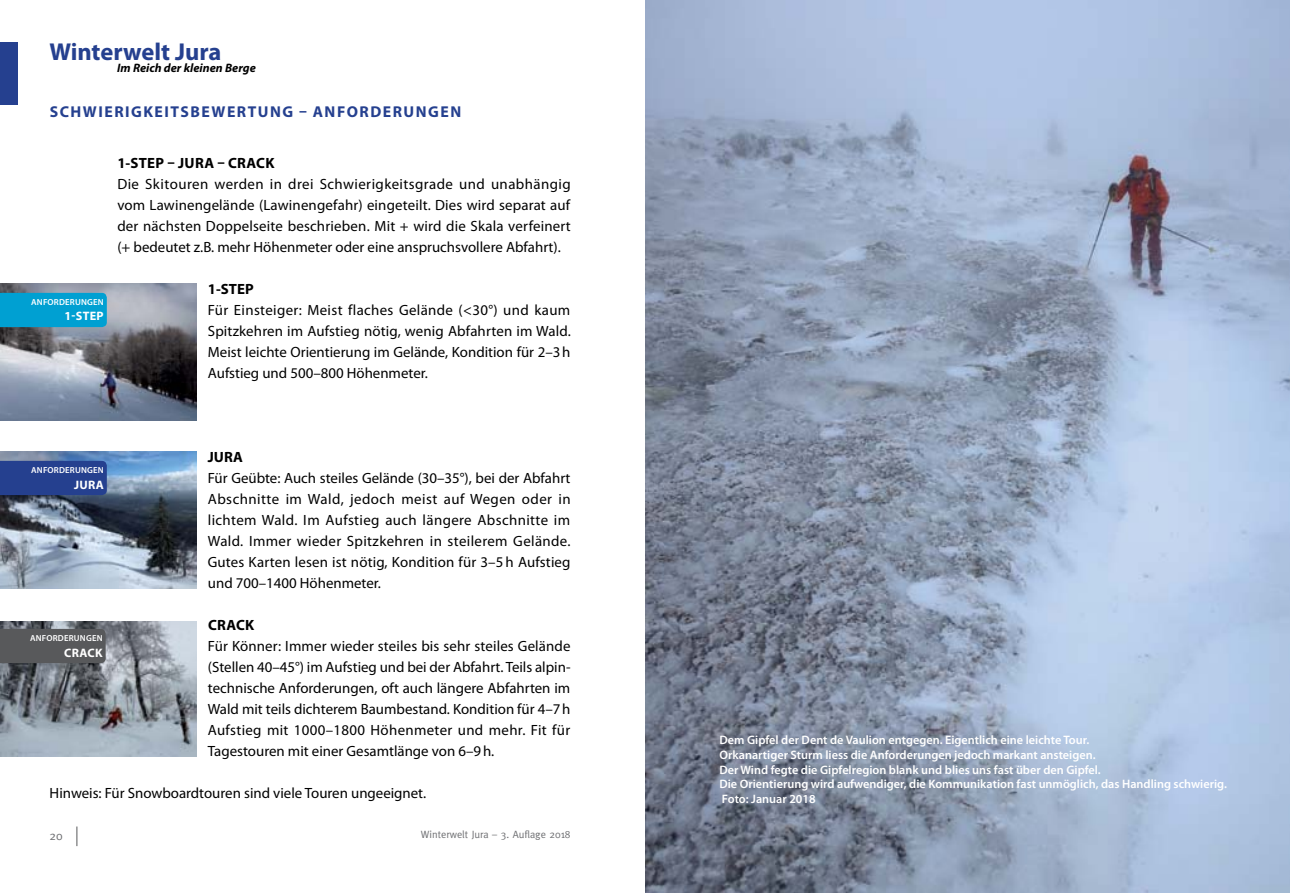
<style>
.page{position:relative;width:1290px;height:893px;background:#fff}
.page>*{position:absolute;margin:0;border:0;box-sizing:border-box;transform-origin:0 0}
.t1{font:700 24.5px "Myriad Pro";color:#25408f}
.t2{font:700 15.75px "Myriad Pro";letter-spacing:.095em;color:#25408f}
.t3{font:14.88px/21px "Myriad Pro";color:#000;text-align:justify}
.t4{font:700 14.88px "Myriad Pro";letter-spacing:.02em;color:#000}
.t5{font:600 12.25px/14.7px "Myriad Pro";color:#fff}
.t6{font:italic 700 12.25px "Myriad Pro";color:#000}
.t7{font:700 12.25px "Myriad Pro";letter-spacing:.025em;color:#fff}
.t8{font:12.25px "Meta";color:#6d6e71}
.t9{font:10.5px "Meta";color:#6d6e71}
.t10{font:600 8.75px "Myriad Pro";letter-spacing:.02em;color:#fff}
</style>
<div class="page">
<svg style="left:76px;top:826px;width:1px;height:20px"></svg>
<img style="left:0;top:621px;width:196px;height:135px">
<img style="left:0;top:451px;width:196px;height:137px">
<img style="left:645px;top:0;width:645px;height:893px">
<div style="left:0;top:42px;width:18px;height:63px;background:#25408f"></div>
<img style="left:0;top:284px;width:196px;height:136px">
<div style="left:0;top:293px;width:107px;height:34px;background:#00a0d2"></div>
<div style="left:0;top:461px;width:107px;height:34px;background:#25408f"></div>
<div style="left:0;top:629px;width:106px;height:34px;background:#58595b"></div>
<h1 class="t1" style="left:50px;top:36px;width:173px">WINTERWELT JURA</h1>
<p class="t6" style="left:117px;top:60px;width:140px">Im Reich der kleinen Berge</p>
<p class="t2" style="left:50px;top:101px;width:12px">SCH</p>
<p class="t2" style="left:83px;top:101px;width:166px">WIERIGKEITSBEWERTUNG</p>
<p class="t2" style="left:299px;top:101px;width:164px">– ANFORDERUNGEN</p>
<p class="t10" style="left:31px;top:296px;width:51px">Anforderung</p>
<p class="t10" style="left:93px;top:296px;width:11px">en</p>
<p class="t7" style="left:65px;top:308px;width:41px">1-STEP</p>
<p class="t4" style="left:117px;top:153px;width:158px">1-STEP – JURA – CRACK</p>
<p class="t3" style="left:117px;top:173px;width:455px">Die Skitouren werden in drei Schwierigkeitsgrade und unabhängig vom Lawinengelände (Lawinengefahr) eingeteilt. Dies wird separat auf der nächsten Doppelseite beschrieben. Mit + wird die Skala verfeinert (+ bedeutet z.B. mehr Höhenmeter oder eine anspruchsvollere Abfahrt).</p>
<p class="t4" style="left:208px;top:279px;width:46px">1-STEP</p>
<p class="t3" style="left:208px;top:299px;width:364px">Für Einsteiger: Meist flaches Gelände (&lt;30°) und kaum Spitzkehren im Aufstieg nötig, wenig Abfahrten im Wald.<br>Meist leichte Orientierung im Gelände, Kondition für 2–3h Aufstieg und 500–800 Höhenmeter.</p>
<p class="t10" style="left:31px;top:464px;width:51px">Anforderung</p>
<p class="t10" style="left:93px;top:464px;width:11px">en</p>
<p class="t7" style="left:74px;top:476px;width:15px">JURA</p>
<p class="t10" style="left:30px;top:632px;width:51px">Anforderung</p>
<p class="t10" style="left:92px;top:632px;width:11px">en</p>
<p class="t7" style="left:64px;top:644px;width:39px">CRACK</p>
<p class="t4" style="left:208px;top:447px;width:17px">JURA</p>
<p class="t3" style="left:208px;top:467px;width:364px">Für Geübte: Auch steiles Gelände (30–35°), bei der Abfahrt Abschnitte im Wald, jedoch meist auf Wegen oder in lichtem Wald. Im Aufstieg auch längere Abschnitte im Wald. Immer wieder Spitzkehren in steilerem Gelände.<br>Gutes Karten lesen ist nötig, Kondition für 3–5 h Aufstieg und 700–1400 Höhenmeter.</p>
<p class="t4" style="left:208px;top:615px;width:47px">CRACK</p>
<p class="t3" style="left:208px;top:635px;width:364px">Für Könner: Immer wieder steiles bis sehr steiles Gelände (Stellen 40–45°) im Aufstieg und bei der Abfahrt. Teils alpin&shy;technische Anforderungen, oft auch längere Abfahrten im Wald mit teils dichterem Baumbestand. Kondition für 4–7h Aufstieg mit 1000–1800 Höhenmeter und mehr. Fit für Tagestouren mit einer Gesamtlänge von 6–9h.</p>
<p class="t3" style="left:50px;top:782px;width:378px">Hinweis: Für Snowboardtouren sind viele Touren ungeeignet.</p>
<p class="t8" style="left:50px;top:828px;width:15px">20</p>
<p class="t9" style="left:421px;top:829px;width:151px">Winterwelt Jura – 3. Auflage 2018</p>
<p class="t5" style="left:719px;top:732px;width:509px">Dem Gipfel der Dent de Vaulion entgegen. Eigentlich eine leichte Tour.<br>Orkanartiger Sturm liess die Anforderungen jedoch markant ansteigen.<br>Der Wind fegte die Gipfelregion blank und blies uns fast über den Gipfel.<br>Die Orientierung wird aufwendiger, die Kommunikation fast unmöglich, das Handling schwierig.<br>Foto: Januar 2018</p>
</div>
